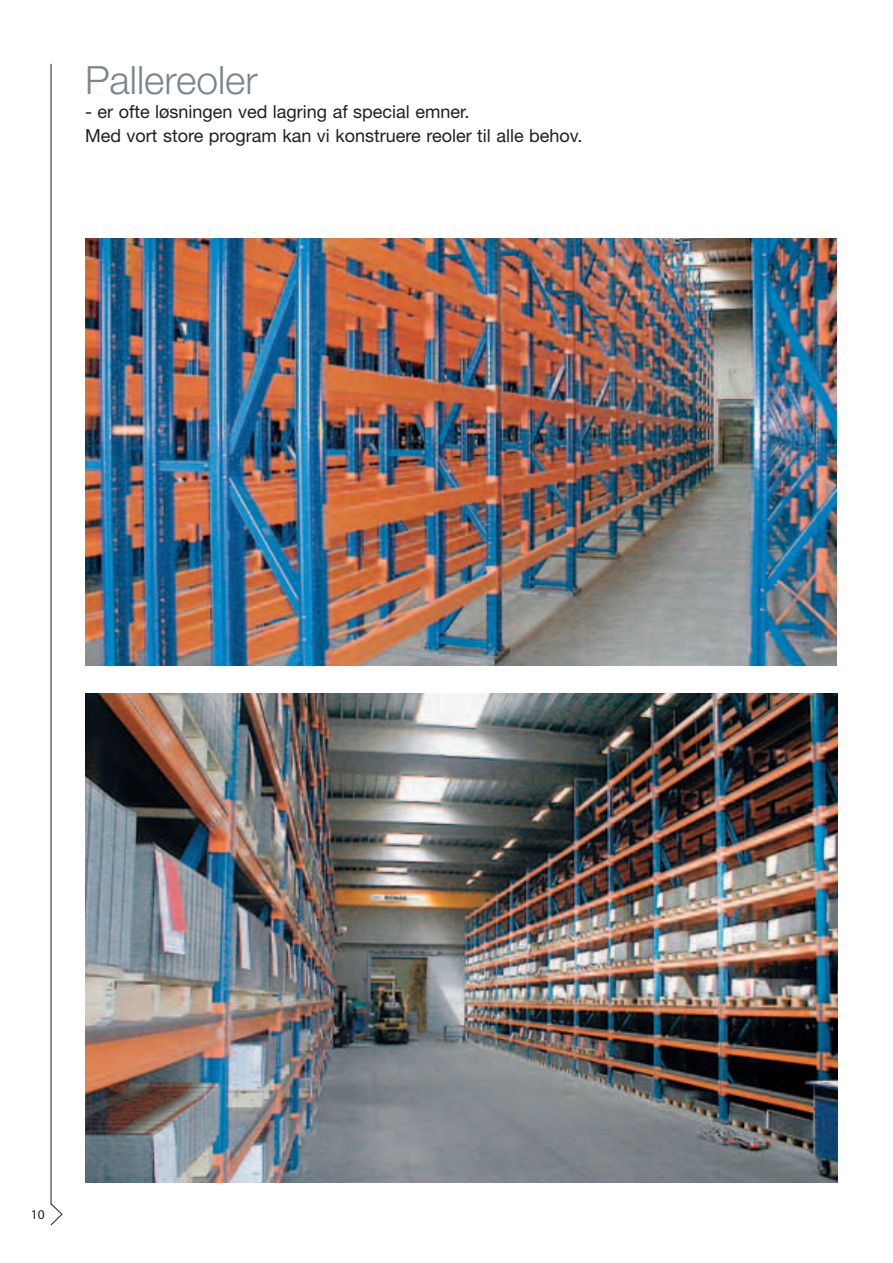
<style>
.page{position:relative;width:893px;height:1263px;background:#fff}
.page>*{position:absolute;margin:0;border:0;box-sizing:border-box;transform-origin:0 0}
.t1{font:300 39px "Helvetica Neue";color:#7a868d}
.t2{font:18px/24px "Helvetica Neue";color:#231f20}
.t3{font:13.5px "Myriad";color:#231f20}
</style>
<div class="page">
<svg style="left:50px;top:1203px;width:13px;height:23px"></svg>
<hr style="left:51px;top:64px;width:1px;height:1141px;background:#231f20">
<img style="left:86px;top:694px;width:751px;height:488px">
<img style="left:86px;top:238px;width:750px;height:427px">
<h1 class="t1" style="left:85px;top:67px;width:174px">Pallereoler</h1>
<p class="t2" style="left:85px;top:102px;width:499px">- er ofte løsningen ved lagring af special emner.<br>Med vort store program kan vi konstruere reoler til alle behov.</p>
<p class="t3" style="left:31px;top:1209px;width:15px">10</p>
</div>
